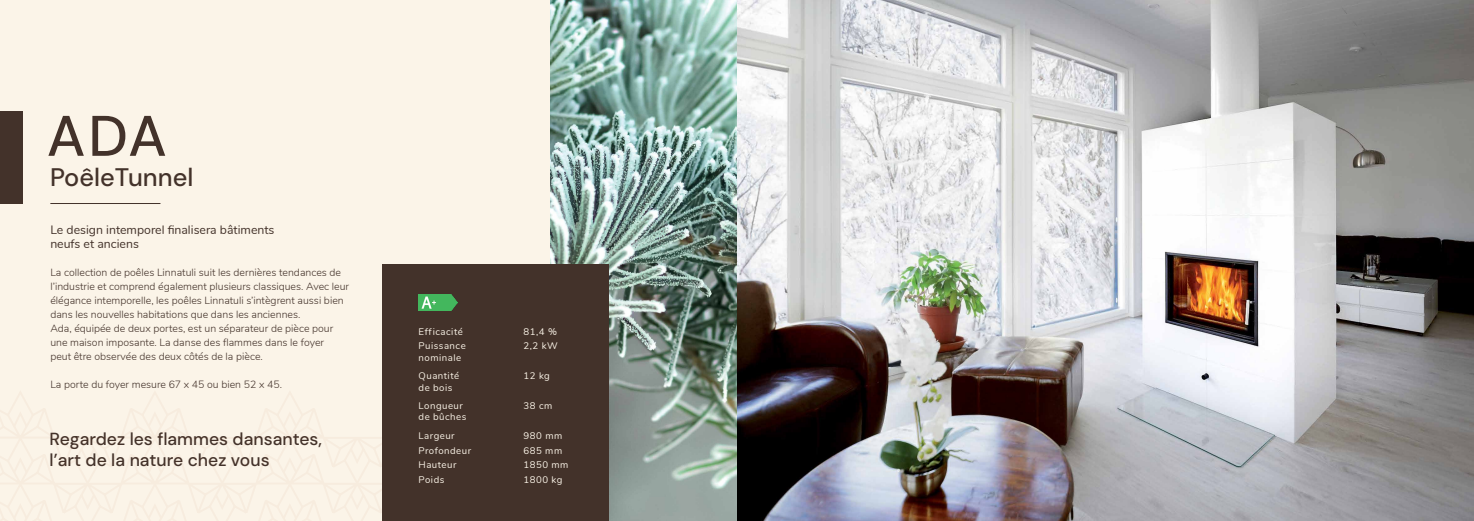
<style>
.page{position:relative;width:1474px;height:521px;background:#fff}
.page>*{position:absolute;margin:0;border:0;box-sizing:border-box;transform-origin:0 0}
.t1{font:500 57.05px "DM Sans 18 pt";color:#43322a}
.t2{font:500 25.38px "DM Sans 18 pt";color:#43322a}
.t3{font:500 17.5px/21px "DM Sans 18 pt";color:#43322a}
.t4{font:12.25px/14px "Nunito";color:#43322a}
.t5{font:300 10.5px/14px "Nunito";color:#43322a}
.t6{font:9.62px/14.9px "Nunito";letter-spacing:.05em;color:#fbf4e8}
</style>
<div class="page">
<div style="left:0;top:0;width:1473px;height:521px;background:#fbf4e8"></div>
<img style="left:551px;top:0;width:922px;height:521px">
<hr style="left:50px;top:203px;width:110px;height:1px;background:#43322a">
<div style="left:0;top:111px;width:22px;height:93px;background:#43322a"></div>
<div style="left:382px;top:264px;width:226px;height:257px;background:#43322a"></div>
<img style="left:418px;top:294px;width:39px;height:16px">
<h1 class="t1" style="left:47px;top:100px;width:122px">ADA</h1>
<h2 class="t2" style="left:50px;top:161px;width:145px">PoêleTunnel</h2>
<p class="t4" style="left:50px;top:222px;width:226px">Le design intemporel finalisera bâtiments neufs et anciens</p>
<p class="t5" style="left:50px;top:265px;width:300px">La collection de poêles Linnatuli suit les dernières tendances de l’industrie et comprend également plusieurs classiques. Avec leur élégance intemporelle, les poêles Linnatuli s’intègrent aussi bien dans les nouvelles habitations que dans les anciennes.<br>Ada, équipée de deux portes, est un séparateur de pièce pour une maison imposante. La danse des flammes dans le foyer<br>peut être observée des deux côtés de la pièce.</p>
<p class="t5" style="left:50px;top:377px;width:233px">La porte du foyer mesure 67 x 45 ou bien 52 x 45.</p>
<h3 class="t3" style="left:50px;top:429px;width:274px">Regardez les flammes dansantes, l’art de la nature chez vous</h3>
<p class="t6" style="left:418px;top:323px;width:49px">Efficacité<br>Puissance</p>
<p class="t6" style="left:418px;top:348px;width:44px;line-height:18.4px">nominale<br>Quantité</p>
<p class="t6" style="left:418px;top:377px;width:46px;line-height:18.4px">de bois<br>Longueur</p>
<p class="t6" style="left:418px;top:407px;width:49px;line-height:18.4px">de bûches<br>Largeur</p>
<p class="t6" style="left:418px;top:442px;width:54px">Profondeur<br>Hauteur<br>Poids</p>
<p class="t6" style="left:523px;top:323px;width:36px">81,4 %<br>2,2 kW</p>
<p class="t6" style="left:523px;top:368px;width:28px">12 kg</p>
<p class="t6" style="left:523px;top:398px;width:30px">38 cm</p>
<p class="t6" style="left:523px;top:427px;width:46px">980 mm<br>685 mm<br>1850 mm<br>1800 kg</p>
</div>
